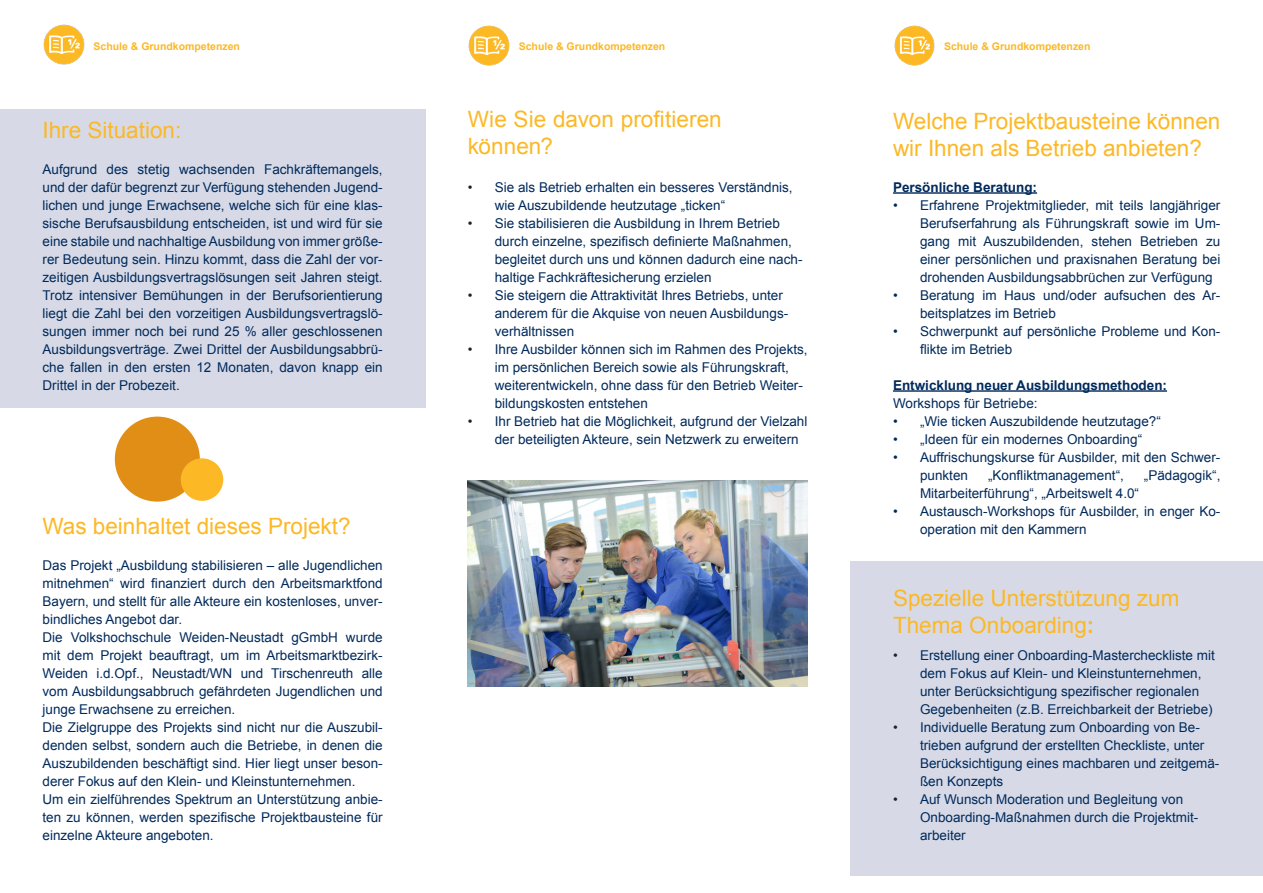
<style>
.page{position:relative;width:1263px;height:893px;background:#fff}
.page>*{position:absolute;margin:0;border:0;box-sizing:border-box;transform-origin:0 0}
.Fließtext_Blocksatz{font:22.5px/27px "Arial";color:#fcb825}
.Headline_Blau_20pt{font:22.5px/27px "Arial";color:#fcb825}
.Headline_15pt{font:22.5px "Arial";letter-spacing:.005em;color:#fcb825}
.Fließtext_Blocksatz-2{font:13.5px/18px "Arial";color:#002a5c}
.Fließtext_Blocksatz-3{font:700 13.5px "Arial";color:#002a5c}
.Kolumnentitel{font:700 10.5px "Arial";color:#fcb825}
.s1{color:#231f20}
.s2{font-weight:700}
</style>
<div class="page">
<div style="left:0;top:109px;width:425px;height:299px;background:#d7dae6"></div>
<div style="left:850px;top:561px;width:413px;height:315px;background:#d7dae6"></div>
<img style="left:468px;top:25px;width:42px;height:41px">
<img style="left:468px;top:481px;width:340px;height:206px">
<img style="left:894px;top:25px;width:41px;height:41px">
<hr style="left:893px;top:192px;width:144px;height:2px;background:#002a5c">
<hr style="left:893px;top:390px;width:274px;height:2px;background:#002a5c">
<img style="left:43px;top:24px;width:42px;height:41px">
<div style="left:115px;top:417px;width:85px;height:85px;background:#e18e17;border-radius:50%"></div>
<div style="left:181px;top:458px;width:42px;height:43px;background:#fcb825;border-radius:50%"></div>
<p class="Kolumnentitel" style="left:94px;top:40px;width:148px">Schule &amp; Grundkompetenzen</p>
<p class="Kolumnentitel" style="left:519px;top:40px;width:148px">Schule &amp; Grundkompetenzen</p>
<p class="Kolumnentitel" style="left:944px;top:40px;width:148px">Schule &amp; Grundkompetenzen</p>
<p class="Headline_Blau_20pt" style="left:43px;top:116px;width:140px">Ihre Situation:</p>
<p class="Headline_15pt" style="left:468px;top:104px;width:255px">Wie Sie davon profitieren</p>
<p class="Headline_15pt" style="left:468px;top:131px;width:87px">können?</p>
<p class="Fließtext_Blocksatz-2" style="left:495px;top:178px;width:299px;text-indent:-27px"><span class="s1">•</span> Sie als Betrieb erhalten ein besseres Verständnis, wie Auszubildende heutzutage „ticken“</p>
<p class="Fließtext_Blocksatz-2" style="left:495px;top:214px;width:309px;text-indent:-27px"><span class="s1">•</span> Sie stabilisieren die Ausbildung in Ihrem Betrieb durch einzelne, spezifisch definierte Maßnahmen, begleitet durch uns und können dadurch eine nach&shy;haltige Fachkräftesicherung erzielen</p>
<p class="Fließtext_Blocksatz-2" style="left:495px;top:286px;width:295px;text-indent:-27px"><span class="s1">•</span> Sie steigern die Attraktivität Ihres Betriebs, unter anderem für die Akquise von neuen Ausbildungs&shy;verhältnissen</p>
<p class="Fließtext_Blocksatz-2" style="left:495px;top:340px;width:314px;text-indent:-27px"><span class="s1">•</span> Ihre Ausbilder können sich im Rahmen des Projekts, im persönlichen Bereich sowie als Führungskraft, weiterentwickeln, ohne dass für den Betrieb Weiter&shy;bildungskosten entstehen</p>
<p class="Fließtext_Blocksatz-2" style="left:495px;top:412px;width:314px;text-indent:-27px"><span class="s1">•</span> Ihr Betrieb hat die Möglichkeit, aufgrund der Vielzahl der beteiligten Akteure, sein Netzwerk zu erweitern</p>
<p class="Fließtext_Blocksatz-2" style="left:43px;top:160px;width:342px;text-align:justify">Aufgrund des stetig wachsenden Fachkräftemangels, und der dafür begrenzt zur Verfügung stehenden Jugend&shy;lichen und junge Erwachsene, welche sich für eine klas&shy;sische Berufsausbildung entscheiden, ist und wird für sie eine stabile und nachhaltige Ausbildung von immer größe&shy;rer Bedeutung sein. Hinzu kommt, dass die Zahl der vor&shy;zeitigen Ausbildungsvertragslösungen seit Jahren steigt.<br>Trotz intensiver Bemühungen in der Berufsorientierung liegt die Zahl bei den vorzeitigen Ausbildungsvertragslö&shy;sungen immer noch bei rund 25 % aller geschlossenen Ausbildungsverträge. Zwei Drittel der Ausbildungsabbrü&shy;che fallen in den ersten 12 Monaten, davon knapp ein Drittel in der Probezeit.</p>
<p class="Fließtext_Blocksatz" style="left:43px;top:512px;width:310px">Was beinhaltet dieses Projekt?</p>
<p class="Fließtext_Blocksatz-2" style="left:43px;top:556px;width:342px;text-align:justify">Das Projekt „Ausbildung stabilisieren – alle Jugendlichen mitnehmen“ wird finanziert durch den Arbeitsmarktfond Bayern, und stellt für alle Akteure ein kostenloses, unver&shy;bindliches Angebot dar.</p>
<p class="Fließtext_Blocksatz-2" style="left:43px;top:628px;width:342px;text-align:justify">Die Volkshochschule Weiden-Neustadt gGmbH wurde mit dem Projekt beauftragt, um im Arbeitsmarktbezirk-Weiden i.d.Opf., Neustadt/WN und Tirschenreuth alle vom Ausbildungsabbruch gefährdeten Jugendlichen und junge Erwachsene zu erreichen.</p>
<p class="Fließtext_Blocksatz-2" style="left:43px;top:718px;width:342px;text-align:justify">Die Zielgruppe des Projekts sind nicht nur die Auszubil&shy;denden selbst, sondern auch die Betriebe, in denen die Auszubildenden beschäftigt sind. Hier liegt unser beson&shy;derer Fokus auf den Klein- und Kleinstunternehmen.</p>
<p class="Fließtext_Blocksatz-2" style="left:43px;top:790px;width:342px;text-align:justify">Um ein zielführendes Spektrum an Unterstützung anbie&shy;ten zu können, werden spezifische Projektbausteine für einzelne Akteure angeboten.</p>
<p class="Fließtext_Blocksatz" style="left:893px;top:107px;width:329px">Welche Projektbausteine können wir Ihnen als Betrieb anbieten?</p>
<p class="Fließtext_Blocksatz-3" style="left:893px;top:178px;width:146px">Persönliche Beratung:</p>
<p class="Fließtext_Blocksatz-2" style="left:920px;top:196px;width:302px;text-align:justify;text-indent:-27px">• Erfahrene Projektmitglieder, mit teils langjähriger Berufserfahrung als Führungskraft sowie im Um&shy;gang mit Auszubildenden, stehen Betrieben zu einer persönlichen und praxisnahen Beratung bei drohenden Ausbildungsabbrüchen zur Verfügung</p>
<p class="Fließtext_Blocksatz-2" style="left:920px;top:286px;width:302px;text-indent:-27px">• Beratung im Haus und/oder aufsuchen des Ar&shy;beitsplatzes im Betrieb</p>
<p class="Fließtext_Blocksatz-2" style="left:920px;top:322px;width:302px;text-indent:-27px">• Schwerpunkt auf persönliche Probleme und Kon&shy;flikte im Betrieb</p>
<p class="Fließtext_Blocksatz-3" style="left:893px;top:376px;width:276px">Entwicklung neuer Ausbildungsmethoden:</p>
<p class="Fließtext_Blocksatz-2" style="left:893px;top:394px;width:146px">Workshops für Betriebe:</p>
<p class="Fließtext_Blocksatz-2" style="left:893px;top:412px;width:269px">• „Wie ticken Auszubildende heutzutage?“</p>
<p class="Fließtext_Blocksatz-2" style="left:893px;top:430px;width:251px">• „Ideen für ein modernes Onboarding“</p>
<p class="Fließtext_Blocksatz-2" style="left:920px;top:448px;width:302px;text-indent:-27px">• Auffrischungskurse für Ausbilder, mit den Schwer&shy;punkten</p>
<p class="Fließtext_Blocksatz-2" style="left:988px;top:466px;width:137px">„Konfliktmanagement“,</p>
<p class="Fließtext_Blocksatz-2" style="left:1144px;top:466px;width:78px">„Pädagogik“,</p>
<p class="Fließtext_Blocksatz-2" style="left:920px;top:484px;width:221px">Mitarbeiterführung“, „Arbeitswelt 4.0“</p>
<p class="Fließtext_Blocksatz-2" style="left:920px;top:502px;width:302px;text-indent:-27px">• Austausch-Workshops für Ausbilder, in enger Ko&shy;operation mit den Kammern</p>
<p class="Headline_Blau_20pt" style="left:893px;top:584px;width:288px">Spezielle Unterstützung zum<br>Thema Onboarding<span class="s2">:</span></p>
<p class="Fließtext_Blocksatz-2" style="left:920px;top:646px;width:296px;text-indent:-27px"><span class="s1">•</span> Erstellung einer Onboarding-Mastercheckliste mit dem Fokus auf Klein- und Kleinstunternehmen, unter Berücksichtigung spezifischer regionalen Gegebenheiten (z.B. Erreichbarkeit der Betriebe)</p>
<p class="Fließtext_Blocksatz-2" style="left:920px;top:718px;width:301px;text-indent:-27px"><span class="s1">•</span> Individuelle Beratung zum Onboarding von Be&shy;trieben aufgrund der erstellten Checkliste, unter Berücksichtigung eines machbaren und zeitgemä&shy;ßen Konzepts</p>
<p class="Fließtext_Blocksatz-2" style="left:920px;top:790px;width:280px;text-indent:-27px"><span class="s1">•</span> Auf Wunsch Moderation und Begleitung von<br>Onboarding-Maßnahmen durch die Projektmit&shy;arbeiter</p>
</div>
